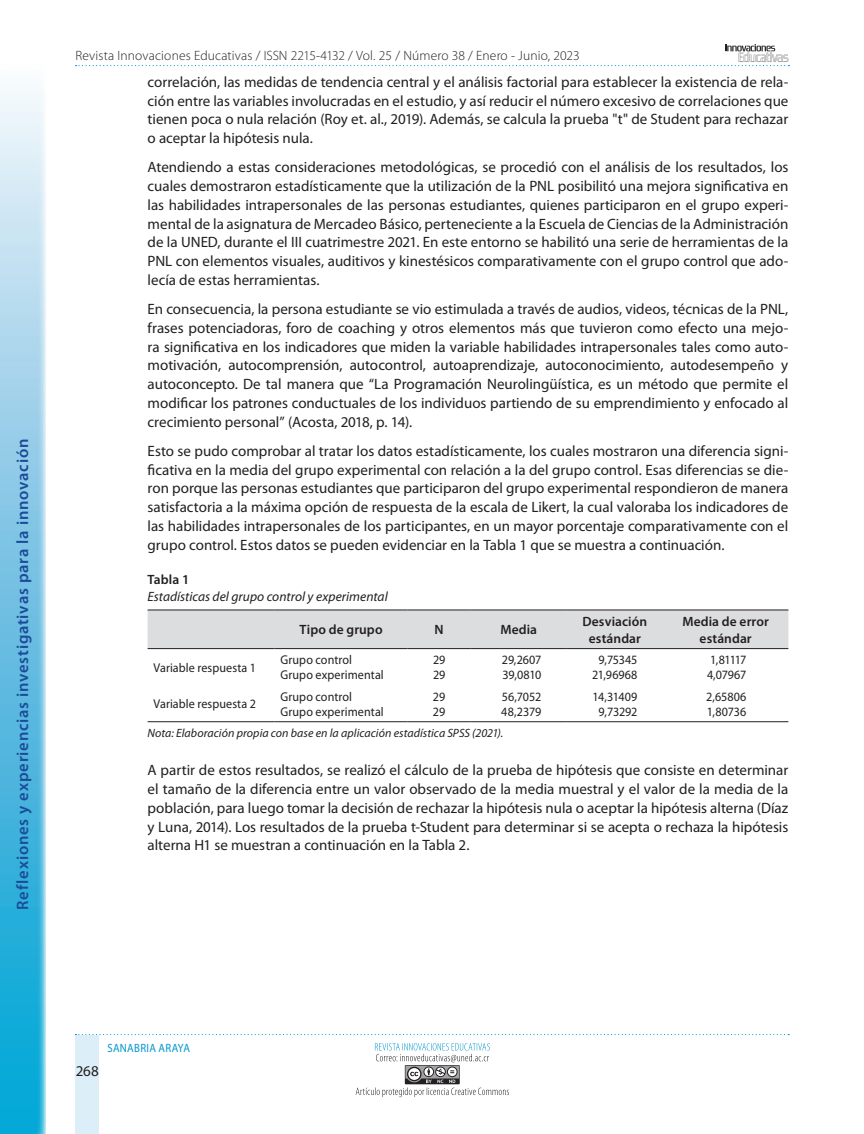
<style>
.page{position:relative;width:864px;height:1134px;background:#fff}
.page>*{position:absolute;margin:0;border:0;box-sizing:border-box;transform-origin:0 0}
.t1{font:600 16.5px "Myriad Pro";letter-spacing:.045em;color:#1a4c99}
.t2{font:15px/18.8px "Myriad Pro";color:#231f20;text-align:justify}
.t3{font:300 13.5px "Myriad Pro";letter-spacing:.01em;color:#231f20}
.t4{font:600 13.5px/16.5px "Myriad Pro";letter-spacing:.005em;color:#231f20;text-align:center}
.t5{font:italic 13.5px "Myriad Pro";color:#231f20}
.t6{font:12.75px/15px "Myriad Pro";letter-spacing:.005em;color:#231f20;scale:.95 1}
.t7{font:12.75px/15px "Myriad Pro";letter-spacing:-.02em;color:#231f20;text-align:center;scale:.95 1}
.t8{font:12.75px/15px "Myriad Pro";letter-spacing:-.015em;color:#231f20;scale:.95 1}
.t9{font:12.75px/15px "Myriad Pro";letter-spacing:-.03em;color:#231f20;scale:.95 1}
.t10{font:italic 12px "Myriad Pro";letter-spacing:.005em;color:#231f20}
.t11{font:12px "Myriad Pro";letter-spacing:.025em;color:#0097ce;scale:.9 1}
</style>
<div class="page">
<svg style="left:76px;top:44px;width:713px;height:22px"></svg>
<div style="left:76px;top:1035px;width:23px;height:99px;background:#dceef7"></div>
<svg style="left:75px;top:1034px;width:714px;height:1px"></svg>
<svg style="left:356px;top:1043px;width:153px;height:54px"></svg>
<svg style="left:0;top:91px;width:46px;height:1043px;background:#78c7e5"></svg>
<div style="left:148px;top:611px;width:640px;height:37px;background:#dcdddf"></div>
<hr style="left:148px;top:610px;width:126px;height:1px;background:#231f20">
<hr style="left:274px;top:610px;width:134px;height:1px;background:#231f20">
<hr style="left:408px;top:610px;width:63px;height:1px;background:#231f20">
<hr style="left:471px;top:610px;width:96px;height:1px;background:#231f20">
<hr style="left:567px;top:610px;width:96px;height:1px;background:#231f20">
<hr style="left:663px;top:610px;width:125px;height:1px;background:#231f20">
<hr style="left:148px;top:648px;width:126px;height:1px;background:#231f20">
<hr style="left:274px;top:648px;width:134px;height:1px;background:#231f20">
<hr style="left:408px;top:648px;width:63px;height:1px;background:#231f20">
<hr style="left:471px;top:648px;width:96px;height:1px;background:#231f20">
<hr style="left:567px;top:648px;width:96px;height:1px;background:#231f20">
<hr style="left:663px;top:648px;width:125px;height:1px;background:#231f20">
<hr style="left:148px;top:721px;width:126px;height:1px;background:#231f20">
<hr style="left:274px;top:721px;width:134px;height:1px;background:#231f20">
<hr style="left:408px;top:721px;width:63px;height:1px;background:#231f20">
<hr style="left:471px;top:721px;width:96px;height:1px;background:#231f20">
<hr style="left:567px;top:721px;width:96px;height:1px;background:#231f20">
<hr style="left:663px;top:721px;width:125px;height:1px;background:#231f20">
<p class="t1" style="left:13px;top:910px;width:473px;rotate:-90deg">Reflexiones y experiencias investigativas para la innovación</p>
<p class="t3" style="left:76px;top:48px;width:506px">Revista Innovaciones Educativas / ISSN 2215-4132 / Vol. 25 / Número 38 / Enero - Junio, 2023</p>
<p class="t2" style="left:148px;top:73px;width:642px">correlación, las medidas de tendencia central y el análisis factorial para establecer la existencia de rela&shy;ción entre las variables involucradas en el estudio, y así reducir el número excesivo de correlaciones que tienen poca o nula relación (Roy et. al., 2019). Además, se calcula la prueba "t" de Student para rechazar o aceptar la hipótesis nula.</p>
<p class="t2" style="left:148px;top:158px;width:642px">Atendiendo a estas consideraciones metodológicas, se procedió con el análisis de los resultados, los cuales demostraron estadísticamente que la utilización de la PNL posibilitó una mejora significativa en las habilidades intrapersonales de las personas estudiantes, quienes participaron en el grupo experi&shy;mental de la asignatura de Mercadeo Básico, perteneciente a la Escuela de Ciencias de la Administración de la UNED, durante el III cuatrimestre 2021. En este entorno se habilitó una serie de herramientas de la PNL con elementos visuales, auditivos y kinestésicos comparativamente con el grupo control que ado&shy;lecía de estas herramientas.</p>
<p class="t2" style="left:148px;top:300px;width:642px">En consecuencia, la persona estudiante se vio estimulada a través de audios, videos, técnicas de la PNL, frases potenciadoras, foro de coaching y otros elementos más que tuvieron como efecto una mejo&shy;ra significativa en los indicadores que miden la variable habilidades intrapersonales tales como auto&shy;motivación, autocomprensión, autocontrol, autoaprendizaje, autoconocimiento, autodesempeño y autoconcepto. De tal manera que “La Programación Neurolingüística, es un método que permite el modificar los patrones conductuales de los individuos partiendo de su emprendimiento y enfocado al crecimiento personal” (Acosta, 2018, p. 14).</p>
<p class="t2" style="left:148px;top:442px;width:642px">Esto se pudo comprobar al tratar los datos estadísticamente, los cuales mostraron una diferencia signi&shy;ficativa en la media del grupo experimental con relación a la del grupo control. Esas diferencias se die&shy;ron porque las personas estudiantes que participaron del grupo experimental respondieron de manera satisfactoria a la máxima opción de respuesta de la escala de Likert, la cual valoraba los indicadores de las habilidades intrapersonales de los participantes, en un mayor porcentaje comparativamente con el grupo control. Estos datos se pueden evidenciar en la Tabla 1 que se muestra a continuación.</p>
<p class="t4" style="left:148px;top:572px;width:43px">Tabla 1</p>
<p class="t5" style="left:148px;top:589px;width:242px">Estadísticas del grupo control y experimental</p>
<p class="t4" style="left:300px;top:622px;width:85px">Tipo de grupo</p>
<p class="t4" style="left:435px;top:622px;width:11px">N</p>
<p class="t4" style="left:500px;top:622px;width:38px">Media</p>
<p class="t4" style="left:583px;top:614px;width:66px">Desviación estándar</p>
<p class="t4" style="left:682px;top:614px;width:88px">Media de error estándar</p>
<p class="t6" style="left:154px;top:660px;width:109px">Variable respuesta 1</p>
<p class="t6" style="left:281px;top:653px;width:110px">Grupo control<br>Grupo experimental</p>
<p class="t6" style="left:433px;top:653px;width:15px">29<br>29</p>
<p class="t8" style="left:502px;top:653px;width:43px">29,2607<br>39,0810</p>
<p class="t6" style="left:592px;top:653px;width:49px;text-align:center">9,75345<br>21,96968</p>
<p class="t9" style="left:707px;top:653px;width:43px">1,81117<br>4,07967</p>
<p class="t6" style="left:154px;top:697px;width:109px">Variable respuesta 2</p>
<p class="t6" style="left:280px;top:689px;width:110px">Grupo control<br>Grupo experimental</p>
<p class="t6" style="left:433px;top:689px;width:15px">29<br>29</p>
<p class="t6" style="left:501px;top:689px;width:44px">56,7052<br>48,2379</p>
<p class="t7" style="left:593px;top:689px;width:49px">14,31409<br>9,73292</p>
<p class="t6" style="left:706px;top:689px;width:44px">2,65806<br>1,80736</p>
<p class="t10" style="left:148px;top:727px;width:357px">Nota: Elaboración propia con base en la aplicación estadística SPSS (2021).</p>
<p class="t2" style="left:148px;top:761px;width:642px">A partir de estos resultados, se realizó el cálculo de la prueba de hipótesis que consiste en determinar el tamaño de la diferencia entre un valor observado de la media muestral y el valor de la media de la población, para luego tomar la decisión de rechazar la hipótesis nula o aceptar la hipótesis alterna (Díaz y Luna, 2014). Los resultados de la prueba t-Student para determinar si se acepta o rechaza la hipótesis alterna H1 se muestran a continuación en la Tabla 2.</p>
<p class="t2" style="left:76px;top:1062px;width:24px">268</p>
<p class="t11" style="left:108px;top:1041px;width:93px">SANABRIA ARAYA</p>
</div>
